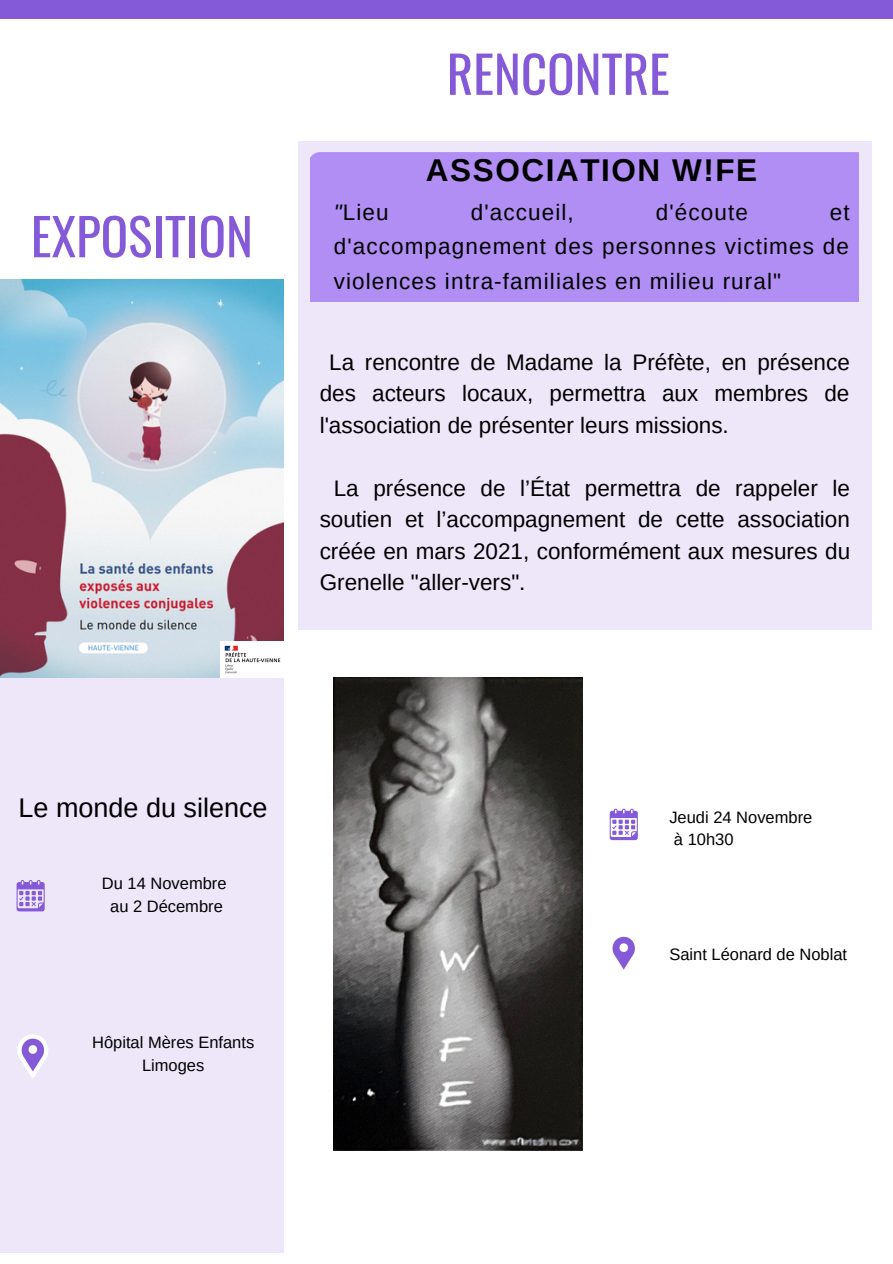
<style>
.page{position:relative;width:893px;height:1264px;background:#fff}
.page>*{position:absolute;margin:0;border:0;box-sizing:border-box;transform-origin:0 0}
.t1{font:51px "Oswald";color:#855ad8}
.t2{font:700 31.5px "Arimo";letter-spacing:.05em;color:#000}
.t3{font:27px "Arimo";color:#000}
.t4{font:22.5px/31.5px "Arimo";color:#000;text-align:justify}
.t5{font:22.5px "Arimo";letter-spacing:.05em;color:#000}
.t6{font:16.5px "Arimo";color:#000}
.s1{font-style:italic}
</style>
<div class="page">
<div style="left:0;top:677px;width:283px;height:575px;background:#ede7f9"></div>
<div style="left:0;top:0;width:892px;height:19px;background:#855ad8"></div>
<img style="left:0;top:280px;width:283px;height:397px">
<svg style="left:298px;top:141px;width:573px;height:488px;background:#dbccf7"></svg>
<svg style="left:609px;top:808px;width:28px;height:32px"></svg>
<svg style="left:612px;top:936px;width:23px;height:34px"></svg>
<img style="left:333px;top:677px;width:249px;height:473px">
<svg style="left:17px;top:880px;width:28px;height:31px"></svg>
<svg style="left:17px;top:1034px;width:31px;height:43px"></svg>
<img style="left:220px;top:641px;width:63px;height:36px">
<p class="t1" style="left:31px;top:196px;width:223px">EXPOSITION</p>
<p class="t1" style="left:446px;top:34px;width:224px">RENCONTRE</p>
<p class="t2" style="left:426px;top:153px;width:333px">ASSOCIATION W!FE</p>
<p class="t4" style="left:334px;top:196px;width:56px"><span class="s1">"</span>Lieu</p>
<p class="t5" style="left:470px;top:199px;width:105px">d'accueil,</p>
<p class="t4" style="left:655px;top:196px;width:94px">d'écoute</p>
<p class="t4" style="left:334px;top:194px;width:517px;line-height:34.8px;text-indent:496px">et d'accompagnement des personnes victimes de violences intra-familiales en milieu rural"</p>
<p class="t4" style="left:320px;top:346px;width:531px;text-indent:10px">La rencontre de Madame la Préfète, en présence des acteurs locaux, permettra aux membres de l'association de présenter leurs missions.</p>
<p class="t4" style="left:320px;top:472px;width:532px;text-indent:14px">La présence de l’État permettra de rappeler le soutien et l’accompagnement de cette association créée en mars 2021, conformément aux mesures du Grenelle "aller-vers".</p>
<p class="t3" style="left:19px;top:792px;width:250px">Le monde du silence</p>
<p class="t6" style="left:102px;top:874px;width:126px">Du 14 Novembre</p>
<p class="t6" style="left:110px;top:896px;width:114px">au 2 Décembre</p>
<p class="t6" style="left:92px;top:1033px;width:164px">Hôpital Mères Enfants</p>
<p class="t6" style="left:142px;top:1055px;width:64px">Limoges</p>
<p class="t6" style="left:669px;top:807px;width:144px">Jeudi 24 Novembre</p>
<p class="t6" style="left:674px;top:830px;width:61px">à 10h30</p>
<p class="t6" style="left:669px;top:945px;width:179px">Saint Léonard de Noblat</p>
</div>
